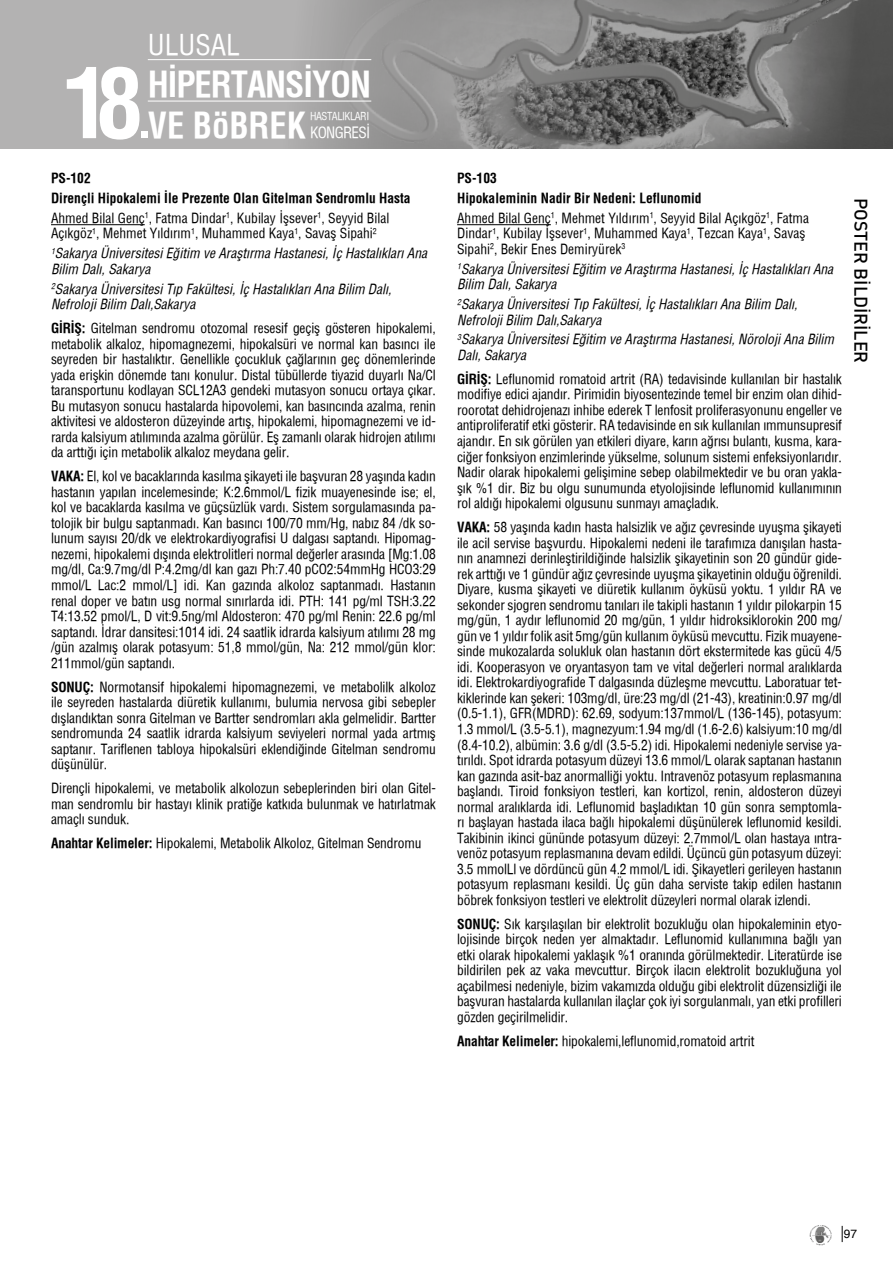
<style>
.page{position:relative;width:893px;height:1263px;background:#fff}
.page>*{position:absolute;margin:0;border:0;box-sizing:border-box;transform-origin:0 0}
.t1{font:700 94.95px "Helvetica Cond";color:#fff}
.t2{font:700 34.5px/41.4px "Helvetica Cond";letter-spacing:-.03em;color:#fff}
.t3{font:27.6px "Helvetica Cond";color:#fff}
.t4{font:500 18px "DI Nbek";color:#000}
.t5{font:15px "Helvetica Cond";letter-spacing:-.05em;color:#fff}
.t6{font:13.5px/15.6px "Helvetica Cond";letter-spacing:-.01em;color:#000;text-align:justify}
.t7{font:italic 13.5px/15.5px "Helvetica Cond";color:#000}
.t8{font:700 13.5px/19.8px "Helvetica Cond";color:#000}
.t9{font:12px "Helvetica";color:#000}
.t10{font:10.65px "Helvetica Cond";letter-spacing:-.045em;color:#fff}
.s1{font-weight:400}
.s2{font-style:normal}
.s3{font-style:italic}
.s4{font-weight:700}
</style>
<div class="page">
<svg style="left:842px;top:1226px;width:1px;height:16px"></svg>
<svg style="left:809px;top:1225px;width:23px;height:20px"></svg>
<img style="left:812px;top:1227px;width:18px;height:16px">
<div style="left:0;top:0;width:893px;height:148px;background:#b3b2b2"></div>
<img style="left:279px;top:0;width:614px;height:148px">
<svg style="left:141px;top:132px;width:6px;height:6px"></svg>
<hr style="left:148px;top:59px;width:223px;height:1px;background:#fff">
<hr style="left:148px;top:101px;width:223px;height:1px;background:#fff">
<hr style="left:51px;top:224px;width:94px;height:1px;background:#000">
<hr style="left:457px;top:224px;width:94px;height:1px;background:#000">
<h3 class="t3" style="left:148px;top:28px;width:94px">ULUSAL</h3>
<h2 class="t2" style="left:148px;top:63px;width:225px">HİPERTANSİYON<br>VE BöBREK</h2>
<h1 class="t1" style="left:63px;top:45px;width:82px">18</h1>
<p class="t10" style="left:310px;top:110px;width:61px">HASTALIKLARI</p>
<p class="t5" style="left:310px;top:123px;width:61px">KONGRESİ</p>
<p class="t8" style="left:51px;top:168px;width:361px">PS-102<br>Dirençli Hipokalemi İle Prezente Olan Gitelman Sendromlu Hasta<br><span class="s1">Ahmed Bilal Genç</span><sup>1</sup><span class="s1">, Fatma Dindar</span><sup>1</sup><span class="s1">, Kubilay İşsever</span><sup>1</sup><span class="s1">, Seyyid Bilal</span></p>
<p class="t7" style="left:51px;top:223px;width:378px;line-height:19.8px"><span class="s2">Açıkgöz</span><sup>1</sup><span class="s2">, Mehmet Yıldırım</span><sup>1</sup><span class="s2">, Muhammed Kaya</span><sup>1</sup><span class="s2">, Savaş Sipahi</span><sup>2<br></sup><sup>1</sup>Sakarya Üniversitesi Eğitim ve Araştırma Hastanesi, İç Hastalıkları Ana</p>
<p class="t7" style="left:51px;top:259px;width:342px;line-height:19.8px">Bilim Dalı, Sakarya<br><sup>2</sup>Sakarya Üniversitesi Tıp Fakültesi, İç Hastalıkları Ana Bilim Dalı,</p>
<p class="t6" style="left:51px;top:292px;width:386px;line-height:24px"><span class="s3">Nefroloji Bilim Dalı,Sakarya<br></span><span class="s4">GİRİŞ:</span> Gitelman sendromu otozomal resesif geçiş gösteren hipokalemi,</p>
<p class="t6" style="left:51px;top:336px;width:386px">metabolik alkaloz, hipomagnezemi, hipokalsüri ve normal kan basıncı ile seyreden bir hastalıktır. Genellikle çocukluk çağlarının geç dönemlerinde yada erişkin dönemde tanı konulur. Distal tübüllerde tiyazid duyarlı Na/Cl taransportunu kodlayan SCL12A3 gendeki mutasyon sonucu ortaya çıkar.<br>Bu mutasyon sonucu hastalarda hipovolemi, kan basıncında azalma, renin aktivitesi ve aldosteron düzeyinde artış, hipokalemi, hipomagnezemi ve id&shy;rarda kalsiyum atılımında azalma görülür. Eş zamanlı olarak hidrojen atılımı da arttığı için metabolik alkaloz meydana gelir.</p>
<p class="t6" style="left:51px;top:468px;width:386px"><span class="s4">VAKA:</span> El, kol ve bacaklarında kasılma şikayeti ile başvuran 28 yaşında kadın hastanın yapılan incelemesinde; K:2.6mmol/L fizik muayenesinde ise; el, kol ve bacaklarda kasılma ve güçsüzlük vardı. Sistem sorgulamasında pa&shy;tolojik bir bulgu saptanmadı. Kan basıncı 100/70 mm/Hg, nabız 84 /dk so&shy;lunum sayısı 20/dk ve elektrokardiyografisi U dalgası saptandı. Hipomag&shy;nezemi, hipokalemi dışında elektrolitleri normal değerler arasında [Mg:1.08 mg/dl, Ca:9.7mg/dl P:4.2mg/dl kan gazı Ph:7.40 pCO2:54mmHg HCO3:29 mmol/L Lac:2 mmol/L] idi. Kan gazında alkoloz saptanmadı. Hastanın renal doper ve batın usg normal sınırlarda idi. PTH: 141 pg/ml TSH:3.22<br>T4:13.52 pmol/L, D vit:9.5ng/ml Aldosteron: 470 pg/ml Renin: 22.6 pg/ml saptandı. İdrar dansitesi:1014 idi. 24 saatlik idrarda kalsiyum atılımı 28 mg /gün azalmış olarak potasyum: 51,8 mmol/gün, Na: 212 mmol/gün klor:<br>211mmol/gün saptandı.</p>
<p class="t6" style="left:51px;top:679px;width:386px"><span class="s4">SONUÇ:</span> Normotansif hipokalemi hipomagnezemi, ve metabolilk alkoloz ile seyreden hastalarda diüretik kullanımı, bulumia nervosa gibi sebepler dışlandıktan sonra Gitelman ve Bartter sendromları akla gelmelidir. Bartter sendromunda 24 saatlik idrarda kalsiyum seviyeleri normal yada artmış saptanır. Tariflenen tabloya hipokalsüri eklendiğinde Gitelman sendromu düşünülür.</p>
<p class="t6" style="left:51px;top:780px;width:386px">Dirençli hipokalemi, ve metabolik alkolozun sebeplerinden biri olan Gitel&shy;man sendromlu bir hastayı klinik pratiğe katkıda bulunmak ve hatırlatmak amaçlı sunduk.</p>
<p class="t6" style="left:51px;top:835px;width:372px"><span class="s4">Anahtar Kelimeler:</span> Hipokalemi, Metabolik Alkoloz, Gitelman Sendromu</p>
<p class="t6" style="left:457px;top:168px;width:353px;line-height:19.8px;text-align:left"><span class="s4">PS-103<br>Hipokaleminin Nadir Bir Nedeni: Leflunomid<br></span>Ahmed Bilal Genç<sup>1</sup>, Mehmet Yıldırım<sup>1</sup>, Seyyid Bilal Açıkgöz<sup>1</sup>, Fatma</p>
<p class="t6" style="left:457px;top:226px;width:350px">Dindar<sup>1</sup>, Kubilay İşsever<sup>1</sup>, Muhammed Kaya<sup>1</sup>, Tezcan Kaya<sup>1</sup>, Savaş<br>Sipahi<sup>2</sup>, Bekir Enes Demiryürek<sup>3</sup></p>
<p class="t7" style="left:457px;top:261px;width:378px"><sup>1</sup>Sakarya Üniversitesi Eğitim ve Araştırma Hastanesi, İç Hastalıkları Ana<br>Bilim Dalı, Sakarya</p>
<p class="t7" style="left:457px;top:296px;width:342px"><sup>2</sup>Sakarya Üniversitesi Tıp Fakültesi, İç Hastalıkları Ana Bilim Dalı,<br>Nefroloji Bilim Dalı,Sakarya</p>
<p class="t7" style="left:457px;top:332px;width:378px"><sup>3</sup>Sakarya Üniversitesi Eğitim ve Araştırma Hastanesi, Nöroloji Ana Bilim<br>Dalı, Sakarya</p>
<p class="t6" style="left:457px;top:371px;width:386px"><span class="s4">GİRİŞ:</span> Leflunomid romatoid artrit (RA) tedavisinde kullanılan bir hastalık modifiye edici ajandır. Pirimidin biyosentezinde temel bir enzim olan dihid&shy;roorotat dehidrojenazı inhibe ederek T lenfosit proliferasyonunu engeller ve antiproliferatif etki gösterir. RA tedavisinde en sık kullanılan ımmunsupresif ajandır. En sık görülen yan etkileri diyare, karın ağrısı bulantı, kusma, kara&shy;ciğer fonksiyon enzimlerinde yükselme, solunum sistemi enfeksiyonlarıdır.<br>Nadir olarak hipokalemi gelişimine sebep olabilmektedir ve bu oran yakla&shy;şık %1 dir. Biz bu olgu sunumunda etyolojisinde leflunomid kullanımının rol aldığı hipokalemi olgusunu sunmayı amaçladık.</p>
<p class="t6" style="left:457px;top:519px;width:386px"><span class="s4">VAKA:</span> 58 yaşında kadın hasta halsizlik ve ağız çevresinde uyuşma şikayeti ile acil servise başvurdu. Hipokalemi nedeni ile tarafımıza danışılan hasta&shy;nın anamnezi derinleştirildiğinde halsizlik şikayetinin son 20 gündür gide&shy;rek arttığı ve 1 gündür ağız çevresinde uyuşma şikayetinin olduğu öğrenildi.<br>Diyare, kusma şikayeti ve diüretik kullanım öyküsü yoktu. 1 yıldır RA ve sekonder sjogren sendromu tanıları ile takipli hastanın 1 yıldır pilokarpin 15 mg/gün, 1 aydır leflunomid 20 mg/gün, 1 yıldır hidroksiklorokin 200 mg/ gün ve 1 yıldır folik asit 5mg/gün kullanım öyküsü mevcuttu. Fizik muayene&shy;sinde mukozalarda solukluk olan hastanın dört ekstermitede kas gücü 4/5 idi. Kooperasyon ve oryantasyon tam ve vital değerleri normal aralıklarda idi. Elektrokardiyografide T dalgasında düzleşme mevcuttu. Laboratuar tet&shy;kiklerinde kan şekeri: 103mg/dl, üre:23 mg/dl (21-43), kreatinin:0.97 mg/dl (0.5-1.1), GFR(MDRD): 62.69, sodyum:137mmol/L (136-145), potasyum:<br>1.3 mmol/L (3.5-5.1), magnezyum:1.94 mg/dl (1.6-2.6) kalsiyum:10 mg/dl (8.4-10.2), albümin: 3.6 g/dl (3.5-5.2) idi. Hipokalemi nedeniyle servise ya&shy;tırıldı. Spot idrarda potasyum düzeyi 13.6 mmol/L olarak saptanan hastanın kan gazında asit-baz anormalliği yoktu. Intravenöz potasyum replasmanına başlandı. Tiroid fonksiyon testleri, kan kortizol, renin, aldosteron düzeyi normal aralıklarda idi. Leflunomid başladıktan 10 gün sonra semptomla&shy;rı başlayan hastada ilaca bağlı hipokalemi düşünülerek leflunomid kesildi.<br>Takibinin ikinci gününde potasyum düzeyi: 2.7mmol/L olan hastaya ıntra&shy;venöz potasyum replasmanına devam edildi. Üçüncü gün potasyum düzeyi:<br>3.5 mmolLl ve dördüncü gün 4.2 mmol/L idi. Şikayetleri gerileyen hastanın potasyum replasmanı kesildi. Üç gün daha serviste takip edilen hastanın böbrek fonksiyon testleri ve elektrolit düzeyleri normal olarak izlendi.</p>
<p class="t6" style="left:457px;top:916px;width:386px"><span class="s4">SONUÇ:</span> Sık karşılaşılan bir elektrolit bozukluğu olan hipokaleminin etyo&shy;lojisinde birçok neden yer almaktadır. Leflunomid kullanımına bağlı yan etki olarak hipokalemi yaklaşık %1 oranında görülmektedir. Literatürde ise bildirilen pek az vaka mevcuttur. Birçok ilacın elektrolit bozukluğuna yol açabilmesi nedeniyle, bizim vakamızda olduğu gibi elektrolit düzensizliği ile başvuran hastalarda kullanılan ilaçlar çok iyi sorgulanmalı, yan etki profilleri gözden geçirilmelidir.</p>
<p class="t6" style="left:457px;top:1033px;width:299px"><span class="s4">Anahtar Kelimeler:</span> hipokalemi,leflunomid,romatoid artrit</p>
<h3 class="t4" style="left:872px;top:198px;width:167px;rotate:90deg">POSTER BİLDİRİLER</h3>
<p class="t9" style="left:844px;top:1225px;width:15px">97</p>
</div>
